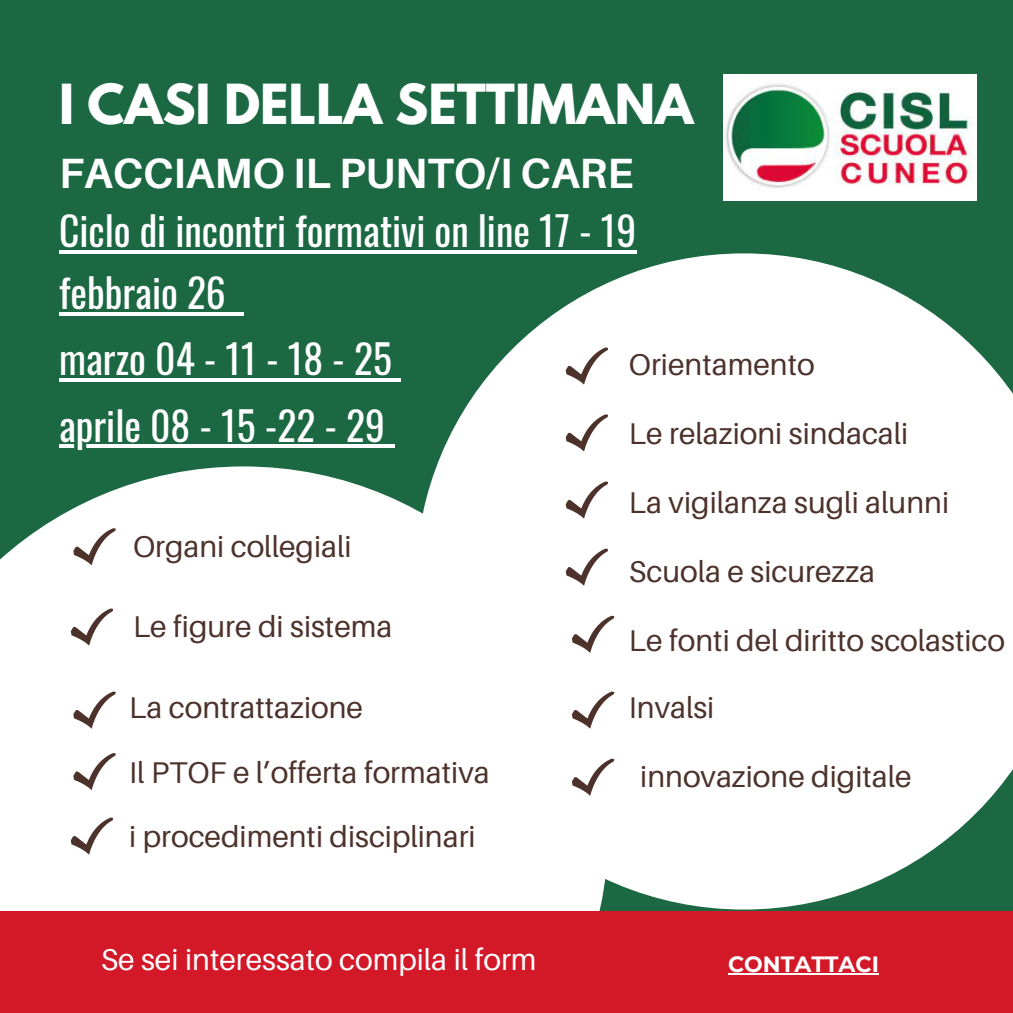
<style>
.page{position:relative;width:1013px;height:1013px;background:#fff}
.page>*{position:absolute;margin:0;border:0;box-sizing:border-box;transform-origin:0 0}
.t1{font:700 48.88px "League Spartan";color:#fff}
.t2{font:700 42.38px "Aileron";color:#fff}
.t3{font:39.62px "Oswald";color:#fff}
.t4{font:30px "Aileron";color:#4c322b}
.t5{font:30px "Aileron";color:#fff}
.t6{font:700 22.12px "Montserrat";color:#fff}
</style>
<div class="page">
<div style="left:0;top:0;width:1012px;height:1012px;background:#1b6843"></div>
<div style="left:0;top:466px;width:608px;height:546px;background:#fff"></div>
<div style="left:0;top:911px;width:1012px;height:101px;background:#d31828"></div>
<svg style="left:73px;top:528px;width:42px;height:37px"></svg>
<svg style="left:73px;top:691px;width:42px;height:37px"></svg>
<svg style="left:71px;top:608px;width:42px;height:37px"></svg>
<svg style="left:73px;top:753px;width:42px;height:37px"></svg>
<img style="left:723px;top:74px;width:253px;height:127px">
<hr style="left:59px;top:250px;width:577px;height:3px;background:#fff">
<svg style="left:416px;top:253px;width:596px;height:656px;fill:#fff"></svg>
<hr style="left:728px;top:973px;width:151px;height:2px;background:#fff">
<svg style="left:565px;top:347px;width:43px;height:37px;background:#d8d2d1"></svg>
<svg style="left:565px;top:414px;width:43px;height:37px;background:#d8d2d1"></svg>
<svg style="left:565px;top:481px;width:43px;height:37px"></svg>
<svg style="left:565px;top:548px;width:43px;height:37px"></svg>
<svg style="left:572px;top:615px;width:42px;height:37px"></svg>
<svg style="left:71px;top:817px;width:42px;height:37px"></svg>
<svg style="left:572px;top:691px;width:42px;height:37px"></svg>
<svg style="left:572px;top:758px;width:42px;height:37px"></svg>
<hr style="left:59px;top:312px;width:167px;height:4px;background:#fff">
<hr style="left:226px;top:312px;width:18px;height:4px;background:#fff">
<hr style="left:59px;top:378px;width:333px;height:4px;background:#fff">
<svg style="left:392px;top:378px;width:9px;height:4px"></svg>
<hr style="left:59px;top:444px;width:326px;height:4px;background:#fff">
<svg style="left:385px;top:444px;width:9px;height:4px"></svg>
<h3 class="t1" style="left:59px;top:80px;width:636px">I CASI DELLA SETTIMANA</h3>
<p class="t2" style="left:59px;top:146px;width:576px">FACCIAMO IL PUNTO/I CARE</p>
<h2 class="t3" style="left:59px;top:199px;width:579px">Ciclo di incontri formativi on line 17 - 19</h2>
<h3 class="t3" style="left:59px;top:262px;width:168px">febbraio 26</h3>
<h3 class="t3" style="left:59px;top:328px;width:334px">marzo 04 - 11 - 18 - 25</h3>
<h3 class="t3" style="left:59px;top:394px;width:327px">aprile 08 - 15 -22 - 29</h3>
<p class="t4" style="left:133px;top:528px;width:220px">Organi collegiali</p>
<p class="t4" style="left:133px;top:608px;width:261px">Le figure di sistema</p>
<p class="t4" style="left:129px;top:688px;width:235px">La contrattazione</p>
<p class="t4" style="left:129px;top:753px;width:362px">Il PTOF e l’offerta formativa</p>
<h4 class="t4" style="left:129px;top:818px;width:348px">i procedimenti disciplinari</h4>
<h1 class="t5" style="left:101px;top:940px;width:437px">Se sei interessato compila il form</h1>
<p class="t4" style="left:629px;top:346px;width:187px">Orientamento</p>
<h4 class="t4" style="left:629px;top:415px;width:281px">Le relazioni sindacali</h4>
<h4 class="t4" style="left:629px;top:484px;width:322px">La vigilanza sugli alunni</h4>
<h4 class="t4" style="left:629px;top:553px;width:248px">Scuola e sicurezza</h4>
<h4 class="t4" style="left:629px;top:622px;width:377px">Le fonti del diritto scolastico</h4>
<h4 class="t4" style="left:629px;top:688px;width:87px">Invalsi</h4>
<h4 class="t4" style="left:640px;top:757px;width:273px">innovazione digitale</h4>
<p class="t6" style="left:728px;top:950px;width:152px">CONTATTACI</p>
</div>
